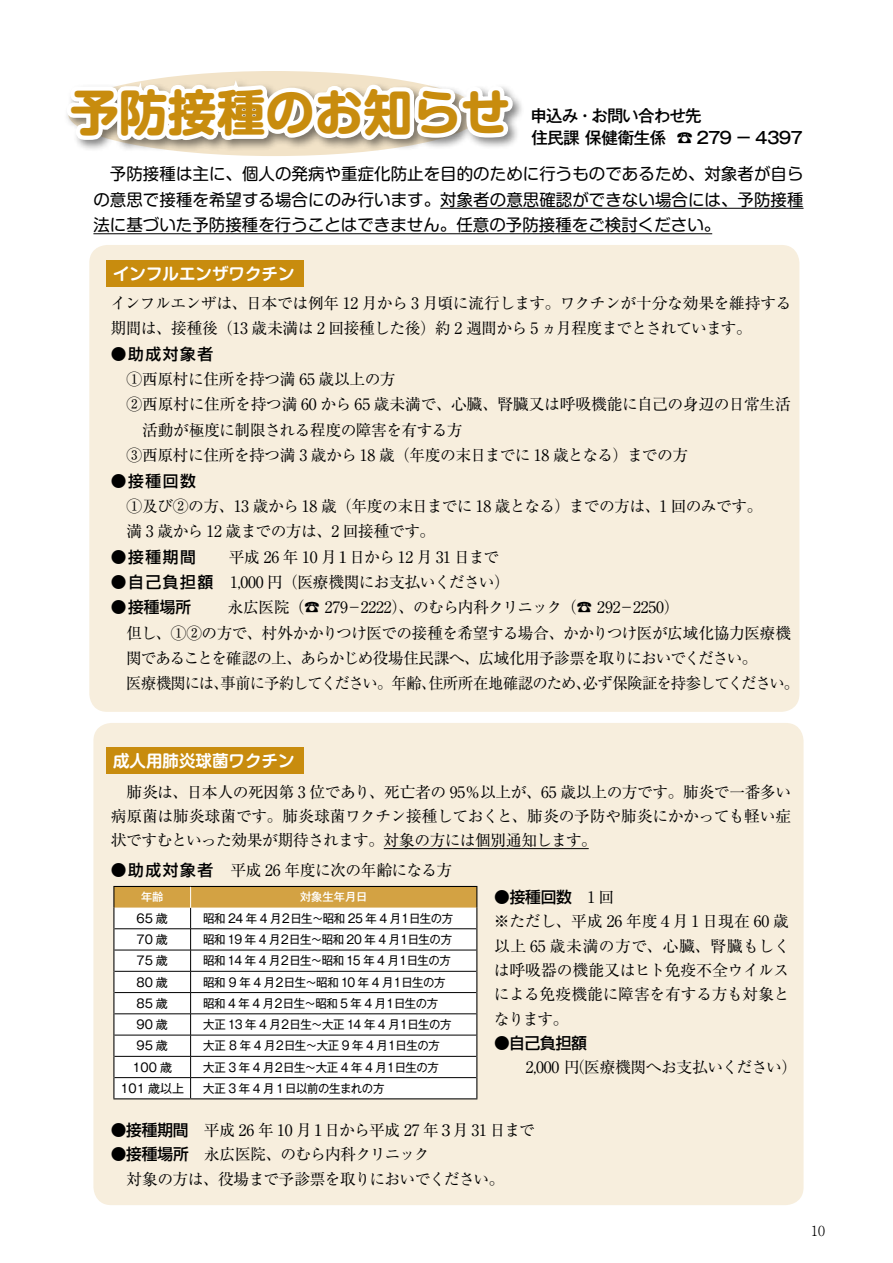
<style>
.page{position:relative;width:893px;height:1263px;background:#fff}
.page>*{position:absolute;margin:0;border:0;box-sizing:border-box;transform-origin:0 0}
.t1{font:700 48.9px "Shin M Go Pro";color:#c88c0e}
.t2{font:16.5px/25.5px "Shin M Go Pro";color:#000;text-align:justify}
.t3{font:700 16.5px "Shin M Go Pro De";color:#fff}
.t4{font:500 16.5px/22.5px "Gothic MB101 Pr 6";letter-spacing:-.05em;color:#000}
.t5{font:500 16.5px "Gothic MB101 Pr 6";letter-spacing:-.02em;color:#000}
.t6{font:15.75px/24.3px "Ryumin Pr 6";letter-spacing:-.03em;color:#000}
.t7{font:15.75px "Ryumin Pr 6";letter-spacing:-.055em;color:#000}
.t8{font:15.75px "Ryumin Pr 6";letter-spacing:-.01em;color:#000}
.t9{font:500 15.75px "Shin Go Pr 6";letter-spacing:.045em;color:#000}
.t10{font:300 13.8px "Ryumin Pr 6";color:#000}
.t11{font:12px "Gothic MB101 Pr 6";letter-spacing:-.035em;color:#000;scale:.95 1}
.t12{font:12px "Gothic MB101 Pr 6";letter-spacing:-.085em;color:#000;scale:.95 1}
.t13{font:12px "Gothic MB101 Pr 6";letter-spacing:-.095em;color:#000;scale:.95 1}
.t14{font:12px "Gothic MB101 Pr 6";letter-spacing:-.035em;color:#000}
.t15{font:12px "Gothic MB101 Pr 6";letter-spacing:-.075em;color:#000;scale:.95 1}
.t16{font:12px "Gothic MB101 Pr 6";letter-spacing:-.09em;color:#000;scale:.95 1}
.t17{font:500 11.25px "Gothic MB101 Pr 6";color:#fff}
.s1{font-family:"Shin Go Pr 6";font-weight:500}
.s2{font-family:"Ryumin Pr 6";font-weight:400}
</style>
<div class="page">
<div style="left:89px;top:245px;width:710px;height:467px;background:#f7eedd;border-radius:18px"></div>
<hr style="left:440px;top:208px;width:363px;height:1px;background:#000">
<hr style="left:93px;top:233px;width:619px;height:1px;background:#000">
<svg style="left:67px;top:71px;width:451px;height:216px"></svg>
<div style="left:106px;top:260px;width:197px;height:27px;background:#c88c0e"></div>
<div style="left:93px;top:723px;width:710px;height:482px;background:#f7eedd;border-radius:18px"></div>
<div style="left:106px;top:747px;width:197px;height:26px;background:#c88c0e"></div>
<hr style="left:384px;top:848px;width:205px;height:1px;background:#000">
<svg style="left:113px;top:886px;width:364px;height:212px;background:#eee9e0"></svg>
<hr style="left:113px;top:1098px;width:78px;height:1px;background:#000">
<hr style="left:191px;top:1098px;width:286px;height:1px;background:#000">
<h1 class="t1" style="left:70px;top:73px;width:442px">予防接種のお知らせ</h1>
<p class="t4" style="left:677px;top:103px;width:128px;text-indent:-146px">申込み・お問い合わせ先<br>☎ 279 － 4397</p>
<p class="t5" style="left:531px;top:124px;width:136px">住民課保健衛生係</p>
<p class="t2" style="left:93px;top:159px;width:712px">　予防接種は主に、個人の発病や重症化防止を目的のために行うものであるため、対象者が自らの意思で接種を希望する場合にのみ行います。対象者の意思確認ができない場合には、予防接種法に基づいた予防接種を行うことはできません。任意の予防接種をご検討ください。</p>
<p class="t3" style="left:113px;top:260px;width:183px">インフルエンザワクチン</p>
<p class="t6" style="left:110px;top:290px;width:682px;line-height:25.3px">インフルエンザは、日本では例年 12 月から 3 月頃に流行します。ワクチンが十分な効果を維持する期間は、接種後（13 歳未満は 2 回接種した後）約 2 週間から 5 ヵ月程度までとされています。</p>
<p class="t9" style="left:111px;top:341px;width:104px">●助成対象者</p>
<p class="t6" style="left:127px;top:366px;width:271px">①西原村に住所を持つ満 65 歳以上の方</p>
<p class="t8" style="left:127px;top:392px;width:666px">②西原村に住所を持つ満 60 から 65 歳未満で、心臓、腎臓又は呼吸機能に自己の身辺の日常生活</p>
<p class="t6" style="left:142px;top:417px;width:322px">活動が極度に制限される程度の障害を有する方</p>
<p class="t6" style="left:127px;top:442px;width:563px">③西原村に住所を持つ満 3 歳から 18 歳（年度の末日までに 18 歳となる）までの方</p>
<p class="t9" style="left:111px;top:468px;width:87px">●接種回数</p>
<p class="t6" style="left:126px;top:492px;width:637px;line-height:25.3px">①及び②の方、13 歳から 18 歳（年度の末日までに 18 歳となる）までの方は、1 回のみです。満 3 歳から 12 歳までの方は、2 回接種です。</p>
<p class="t7" style="left:111px;top:544px;width:390px"><span class="s1">●接種期間</span>　　平成 26 年 10 月１日から 12 月 31 日まで</p>
<p class="t6" style="left:111px;top:569px;width:400px"><span class="s1">●自己負担額</span>　1,000 円（医療機関にお支払いください(</p>
<p class="t6" style="left:126px;top:594px;width:675px;line-height:25.3px;text-indent:-15px"><span class="s1">●接種場所</span>　　永広医院（☎ 279−2222）、のむら内科クリニック)☎ 292−2250(<br>但し、①②の方で、村外かかりつけ医での接種を希望する場合、かかりつけ医が広域化協力医療機関であることを確認の上、あらかじめ役場住民課へ、広域化用予診票を取りにおいでください。<br>医療機関には事前に予約してください。年齢住所所在地確認のため必ず保険証を持参してください。</p>
<p class="t6" style="left:214px;top:670px;width:17px">、</p>
<p class="t6" style="left:421px;top:670px;width:17px">、</p>
<p class="t6" style="left:576px;top:670px;width:17px">、</p>
<p class="t3" style="left:113px;top:747px;width:183px">成人用肺炎球菌ワクチン</p>
<p class="t6" style="left:111px;top:779px;width:682px;text-align:justify">　肺炎は、日本人の死因第 3 位であり、死亡者の 95％以上が、65 歳以上の方です。肺炎で一番多い病原菌は肺炎球菌です。肺炎球菌ワクチン接種しておくと、肺炎の予防や肺炎にかかっても軽い症状ですむといった効果が期待されます。対象の方には個別通知します。</p>
<p class="t6" style="left:111px;top:857px;width:343px"><span class="s1">●助成対象者</span>　平成 26 年度に次の年齢になる方</p>
<p class="t17" style="left:141px;top:888px;width:24px">年齢</p>
<p class="t17" style="left:300px;top:888px;width:69px">対象生年月日</p>
<p class="t14" style="left:137px;top:908px;width:33px">65歳</p>
<p class="t11" style="left:203px;top:908px;width:220px">昭和 24 年 4 月２日生～昭和 25 年 4 月１</p>
<p class="t11" style="left:409px;top:908px;width:48px">日生の方</p>
<p class="t14" style="left:137px;top:929px;width:33px">70歳</p>
<p class="t15" style="left:203px;top:929px;width:219px">昭和 19 年 4 月２日生～昭和 20 年 4 月１</p>
<p class="t11" style="left:408px;top:929px;width:48px">日生の方</p>
<p class="t14" style="left:137px;top:951px;width:33px">75歳</p>
<p class="t13" style="left:203px;top:951px;width:218px">昭和 14 年 4 月２日生～昭和 15 年 4 月１</p>
<p class="t11" style="left:407px;top:951px;width:48px">日生の方</p>
<p class="t14" style="left:137px;top:972px;width:33px">80歳</p>
<p class="t16" style="left:203px;top:972px;width:212px">昭和 9 年 4 月２日生～昭和 10 年 4 月１</p>
<p class="t11" style="left:401px;top:972px;width:48px">日生の方</p>
<p class="t14" style="left:137px;top:993px;width:33px">85歳</p>
<p class="t12" style="left:203px;top:993px;width:205px">昭和 4 年 4 月２日生～昭和 5 年 4 月１</p>
<p class="t11" style="left:394px;top:993px;width:48px">日生の方</p>
<p class="t14" style="left:137px;top:1014px;width:33px">90歳</p>
<p class="t13" style="left:203px;top:1014px;width:218px">大正 13 年 4 月２日生～大正 14 年 4 月１</p>
<p class="t11" style="left:407px;top:1014px;width:48px">日生の方</p>
<p class="t14" style="left:137px;top:1036px;width:33px">95歳</p>
<p class="t12" style="left:203px;top:1036px;width:206px">大正 8 年 4 月２日生～大正 9 年 4 月１</p>
<p class="t11" style="left:396px;top:1036px;width:48px">日生の方</p>
<p class="t14" style="left:132px;top:1057px;width:41px">100歳</p>
<p class="t12" style="left:203px;top:1057px;width:205px">大正 3 年 4 月２日生～大正 4 年 4 月１</p>
<p class="t11" style="left:395px;top:1057px;width:48px">日生の方</p>
<p class="t14" style="left:120px;top:1078px;width:65px">101 歳以上</p>
<p class="t11" style="left:203px;top:1078px;width:192px">大正 3 年 4 月 1日以前の生まれの方</p>
<p class="t9" style="left:494px;top:884px;width:122px">●接種回数　<span class="s2">1 回</span></p>
<p class="t6" style="left:494px;top:908px;width:297px;text-align:justify">※ただし、平成 26 年度４月 1 日現在 60 歳以上 65 歳未満の方で、心臓、腎臓もしくは呼吸器の機能又はヒト免疫不全ウイルスによる免疫機能に障害を有する方も対象となります。</p>
<p class="t9" style="left:494px;top:1030px;width:94px">●自己負担額</p>
<p class="t6" style="left:494px;top:1054px;width:304px">　　2,000 （円医療機関へお支払いください(</p>
<p class="t7" style="left:111px;top:1118px;width:426px"><span class="s1">●接種期間</span>　平成 26 年 10 月１日から平成 27 年３月 31 日まで</p>
<p class="t6" style="left:111px;top:1141px;width:395px"><span class="s1">●接種場所</span>　永広医院、のむら内科クリニック<br>　対象の方は、役場まで予診票を取りにおいでください。</p>
<p class="t10" style="left:811px;top:1220px;width:15px">10</p>
</div>
